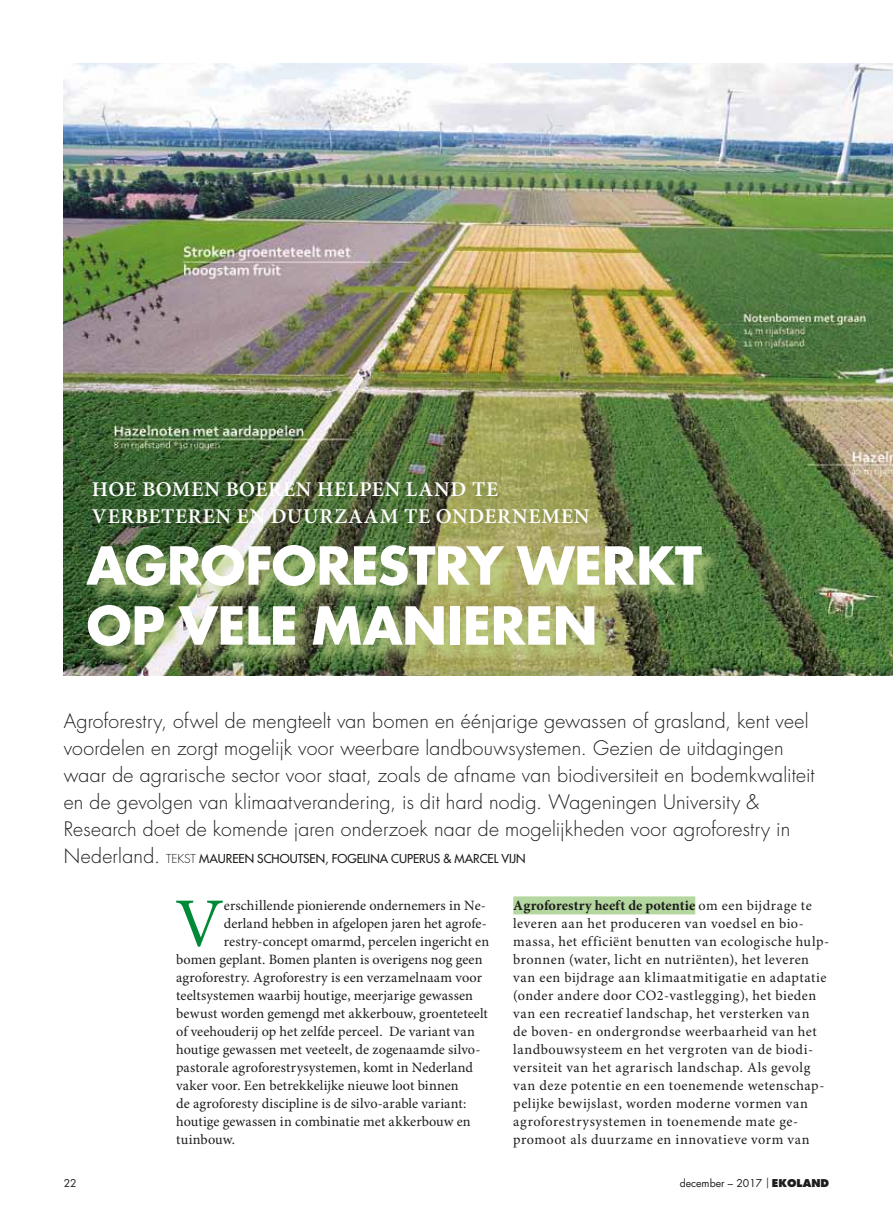
<style>
.page{position:relative;width:893px;height:1212px;background:#fff}
.page>*{position:absolute;margin:0;border:0;box-sizing:border-box;transform-origin:0 0}
.t1{font:69.6px "Minion Pro";color:#008a38}
.t2{font:700 51px/60px "Futura Std";letter-spacing:-.005em;color:#fff}
.t3{font:600 21px/27px "Minion Pro";letter-spacing:.035em;color:#fff}
.t4{font:300 19.5px/27px "Futura Std";letter-spacing:.015em;color:#1d1d1b}
.t5{font:14.25px/18px "Minion Pro";letter-spacing:.025em;color:#1d1d1b}
.t6{font:14.25px "Minion Pro";letter-spacing:.005em;color:#1d1d1b}
.t7{font:500 12px "Futura Std";color:#1d1d1b}
.t8{font:10.5px "Futura Std";color:#1d1d1b}
.s1{font-weight:300;font-size:19.5px}
.s2{font-weight:300}
.s3{font-weight:700}
.s4{font-weight:500}
.s5{font-weight:800}
</style>
<div class="page">
<img style="left:64px;top:64px;width:829px;height:611px">
<div style="left:89px;top:547px;width:631px;height:118px;background:#c0d786;opacity:.75"></div>
<div style="left:513px;top:896px;width:182px;height:18px;background:#b4d69f"></div>
<h3 class="t3" style="left:92px;top:476px;width:499px">HOE BOMEN BOEREN HELPEN LAND TE<br>VERBETEREN EN DUURZAAM TE ONDERNEMEN</h3>
<h2 class="t2" style="left:86px;top:535px;width:617px">AGROFORESTRY WERKT<br>OP VELE MANIEREN</h2>
<p class="t4" style="left:64px;top:708px;width:752px">Agroforestry, ofwel de mengteelt van bomen en éénjarige gewassen of grasland, kent veel voordelen en zorgt mogelijk voor weerbare landbouwsystemen. Gezien de uitdagingen waar de agrarische sector voor staat, zoals de afname van biodiversiteit en bodemkwaliteit en de gevolgen van klimaatverandering, is dit hard nodig. Wageningen University &amp; Research doet de komende jaren onderzoek naar de mogelijkheden voor agroforestry in</p>
<p class="t7" style="left:64px;top:851px;width:463px"><span class="s1">Nederland.</span> <span class="s2">Tekst</span> MAUREEN SCHOUTSEN, FOGELINA CUPERUS &amp; MARCEL VIJN</p>
<h1 class="t1" style="left:175px;top:882px;width:50px">V</h1>
<p class="t6" style="left:224px;top:897px;width:264px">erschillende pionierende ondernemers in Ne-</p>
<p class="t5" style="left:513px;top:897px;width:317px"><span class="s3">Agroforestry heeft de potentie</span> om een bijdrage te leveren aan het produceren van voedsel en bio&shy;massa, het efficiënt benutten van ecologische hulp&shy;bronnen (water, licht en nutriënten), het leveren van een bijdrage aan klimaatmitigatie en adaptatie (onder andere door CO2-vastlegging), het bieden van een recreatief landschap, het versterken van<br>de boven- en ondergrondse weerbaarheid van het landbouwsysteem en het vergroten van de biodi&shy;versiteit van het agrarisch landschap. Als gevolg van deze potentie en een toenemende wetenschap&shy;pelijke bewijslast, worden moderne vormen van agroforestrysystemen in toenemende mate ge&shy;promoot als duurzame en innovatieve vorm van</p>
<p class="t6" style="left:224px;top:915px;width:264px">derland hebben in afgelopen jaren het agrofe-</p>
<p class="t6" style="left:224px;top:933px;width:267px">restry-concept omarmd, percelen ingericht en</p>
<p class="t6" style="left:176px;top:951px;width:308px">bomen geplant. Bomen planten is overigens nog geen</p>
<p class="t5" style="left:176px;top:969px;width:307px">agroforestry. Agroforestry is een verzamelnaam voor</p>
<p class="t6" style="left:176px;top:987px;width:298px">teeltsystemen waarbij houtige, meerjarige gewassen</p>
<p class="t6" style="left:176px;top:1005px;width:313px">bewust worden gemengd met akkerbouw, groenteteelt</p>
<p class="t6" style="left:176px;top:1023px;width:300px">of veehouderij op het zelfde perceel. De variant van</p>
<p class="t6" style="left:176px;top:1041px;width:306px">houtige gewassen met veeteelt, de zogenaamde silvo-</p>
<p class="t6" style="left:176px;top:1059px;width:298px">pastorale agroforestrysystemen, komt in Nederland</p>
<p class="t6" style="left:176px;top:1077px;width:284px">vaker voor. Een betrekkelijke nieuwe loot binnen</p>
<p class="t5" style="left:176px;top:1095px;width:292px">de agroforesty discipline is de silvo-arable variant:</p>
<p class="t6" style="left:176px;top:1113px;width:296px">houtige gewassen in combinatie met akkerbouw en</p>
<p class="t5" style="left:176px;top:1131px;width:61px">tuinbouw.</p>
<p class="t8" style="left:64px;top:1176px;width:14px">22</p>
<p class="t8" style="left:680px;top:1176px;width:151px">december – 2017 <span class="s4">|</span> <span class="s5">EKOLAND</span></p>
</div>
